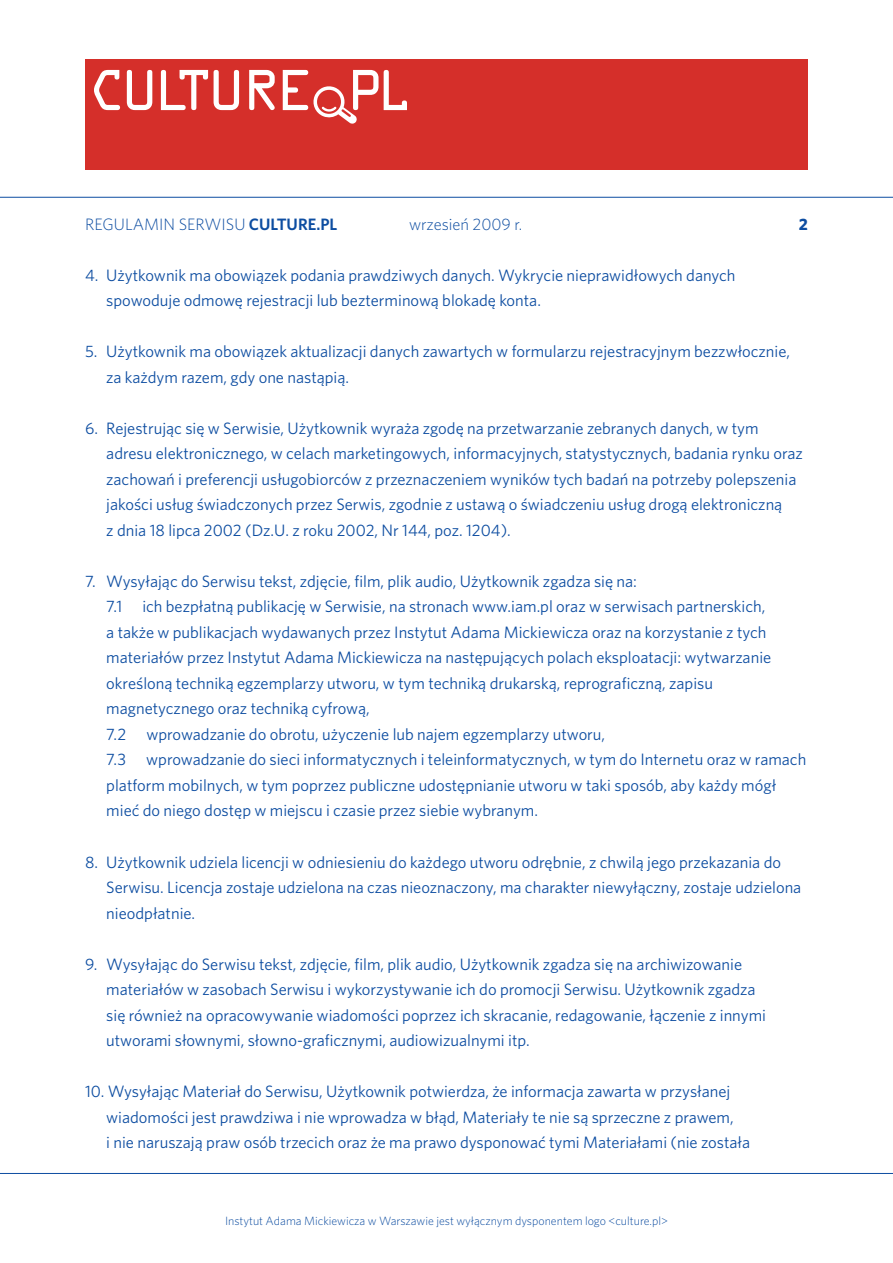
<style>
.page{position:relative;width:893px;height:1263px;background:#fff}
.page>*{position:absolute;margin:0;border:0;box-sizing:border-box;transform-origin:0 0}
.Basic_Regular{font:16.5px/25.5px "Whitney";color:#0d4da1}
.Basic_Regular-2{font:300 16.5px "Whitney";color:#0d4da1}
.Basic_Regular-3{font:700 16.5px "Whitney";color:#0d4da1}
.t1{font:300 12px "Whitney";color:#0d4da1}
.s1{font-weight:600}
</style>
<div class="page">
<div style="left:85px;top:60px;width:723px;height:110px;background:#d52f2a"></div>
<svg style="left:127px;top:70px;width:25px;height:40px"></svg>
<svg style="left:161px;top:70px;width:47px;height:40px"></svg>
<svg style="left:214px;top:70px;width:25px;height:40px"></svg>
<svg style="left:249px;top:70px;width:26px;height:40px"></svg>
<svg style="left:94px;top:70px;width:26px;height:40px"></svg>
<svg style="left:283px;top:70px;width:124px;height:54px"></svg>
<hr style="left:0;top:197px;width:893px;height:1px;background:#0d4da1">
<hr style="left:0;top:1173px;width:893px;height:1px;background:#0d4da1">
<p class="Basic_Regular-2" style="left:85px;top:213px;width:254px">REGULAMIN SERWISU <span class="s1">CULTURE.PL</span></p>
<p class="Basic_Regular-2" style="left:409px;top:213px;width:115px">wrzesień 2009 r.</p>
<p class="Basic_Regular-3" style="left:799px;top:213px;width:11px">2</p>
<p class="Basic_Regular" style="left:106px;top:262px;width:631px;text-indent:-21px">4. Użytkownik ma obowiązek podania prawdziwych danych. Wykrycie nieprawidłowych danych spowoduje odmowę rejestracji lub bezterminową blokadę konta.</p>
<p class="Basic_Regular" style="left:106px;top:338px;width:685px;text-indent:-21px">5. Użytkownik ma obowiązek aktualizacji danych zawartych w formularzu rejestracyjnym bezzwłocznie, za każdym razem, gdy one nastąpią.</p>
<p class="Basic_Regular" style="left:106px;top:415px;width:698px;text-indent:-21px">6. Rejestrując się w Serwisie, Użytkownik wyraża zgodę na przetwarzanie zebranych danych, w tym adresu elektronicznego, w celach marketingowych, informacyjnych, statystycznych, badania rynku oraz zachowań i preferencji usługobiorców z przeznaczeniem wyników tych badań na potrzeby polepszenia jakości usług świadczonych przez Serwis, zgodnie z ustawą o świadczeniu usług drogą elektroniczną<br>z dnia 18 lipca 2002 (Dz.U. z roku 2002, Nr 144, poz. 1204).</p>
<p class="Basic_Regular" style="left:106px;top:568px;width:701px;text-indent:-21px">7. Wysyłając do Serwisu tekst, zdjęcie, film, plik audio, Użytkownik zgadza się na:<br>7.1 ich bezpłatną publikację w Serwisie, na stronach www.iam.pl oraz w serwisach partnerskich,<br>a także w publikacjach wydawanych przez Instytut Adama Mickiewicza oraz na korzystanie z tych materiałów przez Instytut Adama Mickiewicza na następujących polach eksploatacji: wytwarzanie określoną techniką egzemplarzy utworu, w tym techniką drukarską, reprograficzną, zapisu magnetycznego oraz techniką cyfrową,<br>7.2 wprowadzanie do obrotu, użyczenie lub najem egzemplarzy utworu,<br>7.3 wprowadzanie do sieci informatycznych i teleinformatycznych, w tym do Internetu oraz w ramach platform mobilnych, w tym poprzez publiczne udostępnianie utworu w taki sposób, aby każdy mógł mieć do niego dostęp w miejscu i czasie przez siebie wybranym.</p>
<p class="Basic_Regular" style="left:106px;top:849px;width:696px;text-indent:-21px">8. Użytkownik udziela licencji w odniesieniu do każdego utworu odrębnie, z chwilą jego przekazania do<br>Serwisu. Licencja zostaje udzielona na czas nieoznaczony, ma charakter niewyłączny, zostaje udzielona nieodpłatnie.</p>
<p class="Basic_Regular" style="left:106px;top:951px;width:661px;text-indent:-21px">9. Wysyłając do Serwisu tekst, zdjęcie, film, plik audio, Użytkownik zgadza się na archiwizowanie materiałów w zasobach Serwisu i wykorzystywanie ich do promocji Serwisu. Użytkownik zgadza się również na opracowywanie wiadomości poprzez ich skracanie, redagowanie, łączenie z innymi utworami słownymi, słowno-graficznymi, audiowizualnymi itp.</p>
<p class="Basic_Regular" style="left:106px;top:1078px;width:645px;text-indent:-21px">10. Wysyłając Materiał do Serwisu, Użytkownik potwierdza, że informacja zawarta w przysłanej wiadomości jest prawdziwa i nie wprowadza w błąd, Materiały te nie są sprzeczne z prawem,<br>i nie naruszają praw osób trzecich oraz że ma prawo dysponować tymi Materiałami (nie została</p>
<p class="t1" style="left:225px;top:1212px;width:444px">Instytut Adama Mickiewicza w Warszawie jest wyłącznym dysponentem logo &lt;culture.pl&gt;</p>
</div>
